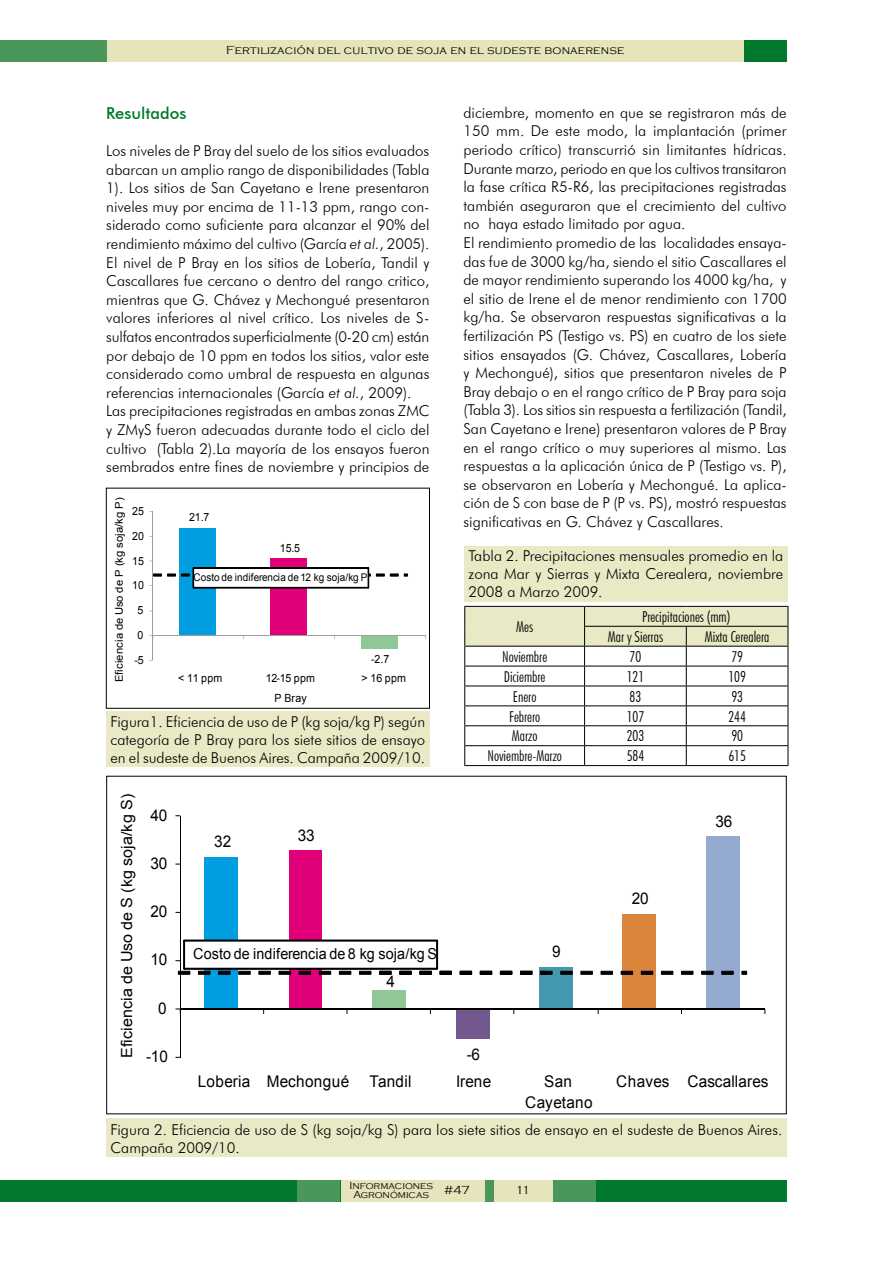
<style>
.page{position:relative;width:893px;height:1263px;background:#fff}
.page>*{position:absolute;margin:0;border:0;box-sizing:border-box;transform-origin:0 0}
.t1{font:500 16.5px "Futura BT";color:#00792c}
.t2{font:16.05px "Arial";letter-spacing:.005em;color:#000;scale:.95 1}
.t3{font:16.05px/20.1px "Arial";letter-spacing:.025em;color:#000;text-align:center;scale:.95 1}
.t4{font:15.3px "Arial";letter-spacing:.015em;color:#000;scale:1.05 1}
.t5{font:15.15px "Arial";letter-spacing:.005em;color:#000;scale:.95 1}
.t6{font:300 15px/18.6px "Futura BT";color:#000}
.t7{font:300 condensed 15px/20px "Futura BT";color:#000}
.t8{font:300 12px "Copperplate Gothic";letter-spacing:.02em;color:#000}
.t9{font:11.25px/20.7px "Arial";color:#000;text-align:center;scale:.94 1}
.t10{font:10.65px "Arial";letter-spacing:.015em;color:#000;scale:1.06 1}
.t11{font:10.5px "Arial";letter-spacing:.005em;color:#000;scale:.94 1}
.t12{font:300 10.5px/9px "Copperplate Gothic";color:#000;text-align:center}
.s1{font-style:italic}
</style>
<div class="page">
<div style="left:0;top:1180px;width:787px;height:21px;background:#00792c"></div>
<div style="left:341px;top:1180px;width:212px;height:21px;background:#e6e4ba"></div>
<div style="left:298px;top:1180px;width:42px;height:21px;background:#49985a"></div>
<div style="left:485px;top:1180px;width:8px;height:21px;background:#49985a"></div>
<div style="left:553px;top:1180px;width:42px;height:21px;background:#49985a"></div>
<div style="left:0;top:40px;width:787px;height:22px;background:#e6e4ba"></div>
<div style="left:744px;top:40px;width:43px;height:22px;background:#00792c"></div>
<div style="left:0;top:40px;width:106px;height:22px;background:#49985a"></div>
<div style="left:464px;top:546px;width:324px;height:55px;background:#eae9c6"></div>
<svg style="left:464px;top:606px;width:325px;height:159px"></svg>
<hr style="left:464px;top:765px;width:121px;height:1px;background:#000">
<hr style="left:585px;top:765px;width:101px;height:1px;background:#000">
<hr style="left:686px;top:765px;width:102px;height:1px;background:#000">
<div style="left:106px;top:1119px;width:681px;height:38px;background:#eae9c6"></div>
<div style="left:106px;top:712px;width:323px;height:55px;background:#eae9c6"></div>
<div style="left:180px;top:528px;width:36px;height:107px;background:#009ee0"></div>
<div style="left:271px;top:558px;width:36px;height:77px;background:#e2007a"></div>
<div style="left:361px;top:635px;width:37px;height:14px;background:#90c796"></div>
<hr style="left:153px;top:512px;width:1px;height:148px;background:#9c9e9f">
<hr style="left:153px;top:635px;width:272px;height:1px;background:#9c9e9f">
<svg style="left:390px;top:574px;width:8px;height:2px"></svg>
<svg style="left:376px;top:574px;width:8px;height:2px"></svg>
<svg style="left:154px;top:574px;width:21px;height:2px"></svg>
<svg style="left:181px;top:568px;width:189px;height:20px"></svg>
<div style="left:106px;top:488px;width:324px;height:221px;border:1px solid #000"></div>
<div style="left:205px;top:856px;width:33px;height:152px;background:#009ee0"></div>
<div style="left:289px;top:850px;width:33px;height:158px;background:#e2007a"></div>
<div style="left:372px;top:990px;width:34px;height:18px;background:#90c796"></div>
<div style="left:456px;top:1008px;width:33px;height:31px;background:#72588f"></div>
<div style="left:539px;top:967px;width:34px;height:41px;background:#4499b0"></div>
<div style="left:623px;top:914px;width:33px;height:94px;background:#db843c"></div>
<div style="left:706px;top:836px;width:33px;height:172px;background:#93a9cf"></div>
<hr style="left:180px;top:816px;width:1px;height:241px;background:#000">
<hr style="left:180px;top:1008px;width:585px;height:1px;background:#000">
<svg style="left:175px;top:1008px;width:5px;height:6px"></svg>
<svg style="left:742px;top:971px;width:5px;height:3px"></svg>
<svg style="left:722px;top:971px;width:11px;height:3px"></svg>
<svg style="left:702px;top:971px;width:11px;height:3px"></svg>
<svg style="left:681px;top:971px;width:12px;height:3px"></svg>
<svg style="left:661px;top:971px;width:12px;height:3px"></svg>
<svg style="left:641px;top:971px;width:12px;height:3px"></svg>
<svg style="left:621px;top:971px;width:12px;height:3px"></svg>
<svg style="left:601px;top:971px;width:11px;height:3px"></svg>
<svg style="left:581px;top:971px;width:11px;height:3px"></svg>
<svg style="left:561px;top:971px;width:11px;height:3px"></svg>
<svg style="left:541px;top:971px;width:11px;height:3px"></svg>
<svg style="left:520px;top:971px;width:12px;height:3px"></svg>
<svg style="left:500px;top:971px;width:12px;height:3px"></svg>
<svg style="left:480px;top:971px;width:12px;height:3px"></svg>
<svg style="left:460px;top:971px;width:12px;height:3px"></svg>
<svg style="left:175px;top:940px;width:276px;height:34px"></svg>
<p class="t8" style="left:226px;top:44px;width:399px">Fertilización del cultivo de soja en el sudeste bonaerense</p>
<p class="t1" style="left:106px;top:103px;width:82px">Resultados</p>
<p class="t6" style="left:106px;top:141px;width:325px">Los niveles de P Bray del suelo de los sitios evaluados abarcan un amplio rango de disponibilidades (Tabla 1). Los sitios de San Cayetano e Irene presentaron niveles muy por encima de 11-13 ppm, rango con&shy;siderado como suficiente para alcanzar el 90% del rendimiento máximo del cultivo (García <span class="s1">et al.</span>, 2005).<br>El nivel de P Bray en los sitios de Lobería, Tandil y Cascallares fue cercano o dentro del rango critico, mientras que G. Chávez y Mechongué presentaron valores inferiores al nivel crítico. Los niveles de S&shy;sulfatos encontrados superficialmente (0-20 cm) están por debajo de 10 ppm en todos los sitios, valor este considerado como umbral de respuesta en algunas referencias internacionales (García <span class="s1">et al.</span>, 2009).<br>Las precipitaciones registradas en ambas zonas ZMC y ZMyS fueron adecuadas durante todo el ciclo del cultivo (Tabla 2).La mayoría de los ensayos fueron sembrados entre fines de noviembre y principios de</p>
<p class="t10" style="left:112px;top:682px;width:176px;rotate:-90deg">Eficiencia de Uso de P (kg soja/kg P)</p>
<p class="t9" style="left:132px;top:501px;width:14px">25</p>
<p class="t9" style="left:132px;top:526px;width:14px">20</p>
<p class="t9" style="left:132px;top:550px;width:14px">15</p>
<p class="t9" style="left:132px;top:575px;width:14px">10</p>
<p class="t9" style="left:138px;top:600px;width:8px">5</p>
<p class="t9" style="left:138px;top:625px;width:8px">0</p>
<p class="t9" style="left:135px;top:649px;width:11px">-5</p>
<p class="t9" style="left:189px;top:507px;width:23px">21.7</p>
<p class="t9" style="left:280px;top:537px;width:23px">15.5</p>
<p class="t11" style="left:193px;top:571px;width:186px">Costo de indiferencia de 12 kg soja/kg P</p>
<p class="t9" style="left:178px;top:667px;width:48px">&lt; 11 ppm</p>
<p class="t9" style="left:266px;top:667px;width:54px">12-15 ppm<br>P Bray</p>
<p class="t9" style="left:361px;top:649px;width:49px;line-height:19.4px;text-align:left;text-indent:10px">-2.7<br>&gt; 16 ppm</p>
<p class="t6" style="left:111px;top:713px;width:316px;line-height:18px;text-align:justify">Figura1. Eficiencia de uso de P (kg soja/kg P) según categoría de P Bray para los siete sitios de ensayo en el sudeste de Buenos Aires. Campaña 2009/10.</p>
<p class="t4" style="left:117px;top:1058px;width:254px;rotate:-90deg">Eficiencia de Uso de S (kg soja/kg S)</p>
<p class="t2" style="left:150px;top:805px;width:19px">40</p>
<p class="t2" style="left:150px;top:853px;width:19px">30</p>
<p class="t2" style="left:150px;top:901px;width:19px">20</p>
<p class="t2" style="left:150px;top:949px;width:19px">10</p>
<p class="t2" style="left:158px;top:997px;width:10px">0</p>
<p class="t2" style="left:146px;top:1046px;width:24px">-10</p>
<p class="t2" style="left:214px;top:830px;width:19px">32</p>
<p class="t2" style="left:298px;top:825px;width:19px">33</p>
<p class="t5" style="left:193px;top:944px;width:258px">Costo de indiferencia de 8 kg soja/kg S</p>
<p class="t2" style="left:386px;top:970px;width:10px">4</p>
<p class="t6" style="left:463px;top:103px;width:325px">diciembre, momento en que se registraron más de 150 mm. De este modo, la implantación (primer periodo crítico) transcurrió sin limitantes hídricas.<br>Durante marzo, periodo en que los cultivos transitaron la fase crítica R5-R6, las precipitaciones registradas también aseguraron que el crecimiento del cultivo no haya estado limitado por agua.<br>El rendimiento promedio de las localidades ensaya&shy;das fue de 3000 kg/ha, siendo el sitio Cascallares el de mayor rendimiento superando los 4000 kg/ha, y el sitio de Irene el de menor rendimiento con 1700 kg/ha. Se observaron respuestas significativas a la fertilización PS (Testigo vs. PS) en cuatro de los siete sitios ensayados (G. Chávez, Cascallares, Lobería y Mechongué), sitios que presentaron niveles de P Bray debajo o en el rango crítico de P Bray para soja (Tabla 3). Los sitios sin respuesta a fertilización (Tandil, San Cayetano e Irene) presentaron valores de P Bray en el rango crítico o muy superiores al mismo. Las respuestas a la aplicación única de P (Testigo vs. P), se observaron en Lobería y Mechongué. La aplica&shy;ción de S con base de P (P vs. PS), mostró respuestas significativas en G. Chávez y Cascallares.</p>
<p class="t6" style="left:469px;top:547px;width:316px;line-height:18px;text-align:justify">Tabla 2. Precipitaciones mensuales promedio en la zona Mar y Sierras y Mixta Cerealera, noviembre 2008 a Marzo 2009.</p>
<p class="t7" style="left:516px;top:616px;width:18px">Mes</p>
<p class="t7" style="left:608px;top:607px;width:124px;text-indent:34px">Precipitaciones (mm)<br>Mar y Sierras</p>
<p class="t7" style="left:705px;top:626px;width:66px">Mixta Cerealera</p>
<p class="t7" style="left:502px;top:646px;width:47px">Noviembre</p>
<p class="t7" style="left:630px;top:646px;width:13px">70</p>
<p class="t7" style="left:731px;top:646px;width:13px">79</p>
<p class="t7" style="left:504px;top:666px;width:43px">Diciembre</p>
<p class="t7" style="left:627px;top:666px;width:19px">121</p>
<p class="t7" style="left:728px;top:666px;width:19px">109</p>
<p class="t7" style="left:513px;top:686px;width:25px">Enero</p>
<p class="t7" style="left:630px;top:686px;width:13px">83</p>
<p class="t7" style="left:731px;top:686px;width:13px">93</p>
<p class="t7" style="left:509px;top:706px;width:33px">Febrero</p>
<p class="t7" style="left:627px;top:706px;width:19px">107</p>
<p class="t7" style="left:728px;top:706px;width:19px">244</p>
<p class="t7" style="left:512px;top:726px;width:27px">Marzo</p>
<p class="t7" style="left:627px;top:726px;width:19px">203</p>
<p class="t7" style="left:731px;top:726px;width:13px">90</p>
<p class="t7" style="left:487px;top:746px;width:76px">Noviembre-Marzo</p>
<p class="t7" style="left:627px;top:746px;width:19px">584</p>
<p class="t7" style="left:728px;top:746px;width:19px">615</p>
<p class="t2" style="left:467px;top:1044px;width:16px">-6</p>
<p class="t2" style="left:552px;top:941px;width:10px">9</p>
<p class="t2" style="left:632px;top:888px;width:19px">20</p>
<p class="t2" style="left:715px;top:810px;width:19px">36</p>
<p class="t2" style="left:198px;top:1071px;width:161px">Loberia Mechongué</p>
<p class="t2" style="left:370px;top:1071px;width:45px">Tandil</p>
<p class="t2" style="left:456px;top:1071px;width:39px">Irene</p>
<p class="t3" style="left:525px;top:1072px;width:73px">San<br>Cayetano</p>
<p class="t2" style="left:616px;top:1071px;width:162px">Chaves Cascallares</p>
<p class="t6" style="left:111px;top:1120px;width:673px;line-height:18px">Figura 2. Eficiencia de uso de S (kg soja/kg S) para los siete sitios de ensayo en el sudeste de Buenos Aires.<br>Campaña 2009/10.</p>
<p class="t12" style="left:349px;top:1181px;width:85px">Informaciones<br>Agronómicas</p>
<p class="t8" style="left:444px;top:1184px;width:28px">#47</p>
<p class="t8" style="left:516px;top:1184px;width:16px">11</p>
</div>
